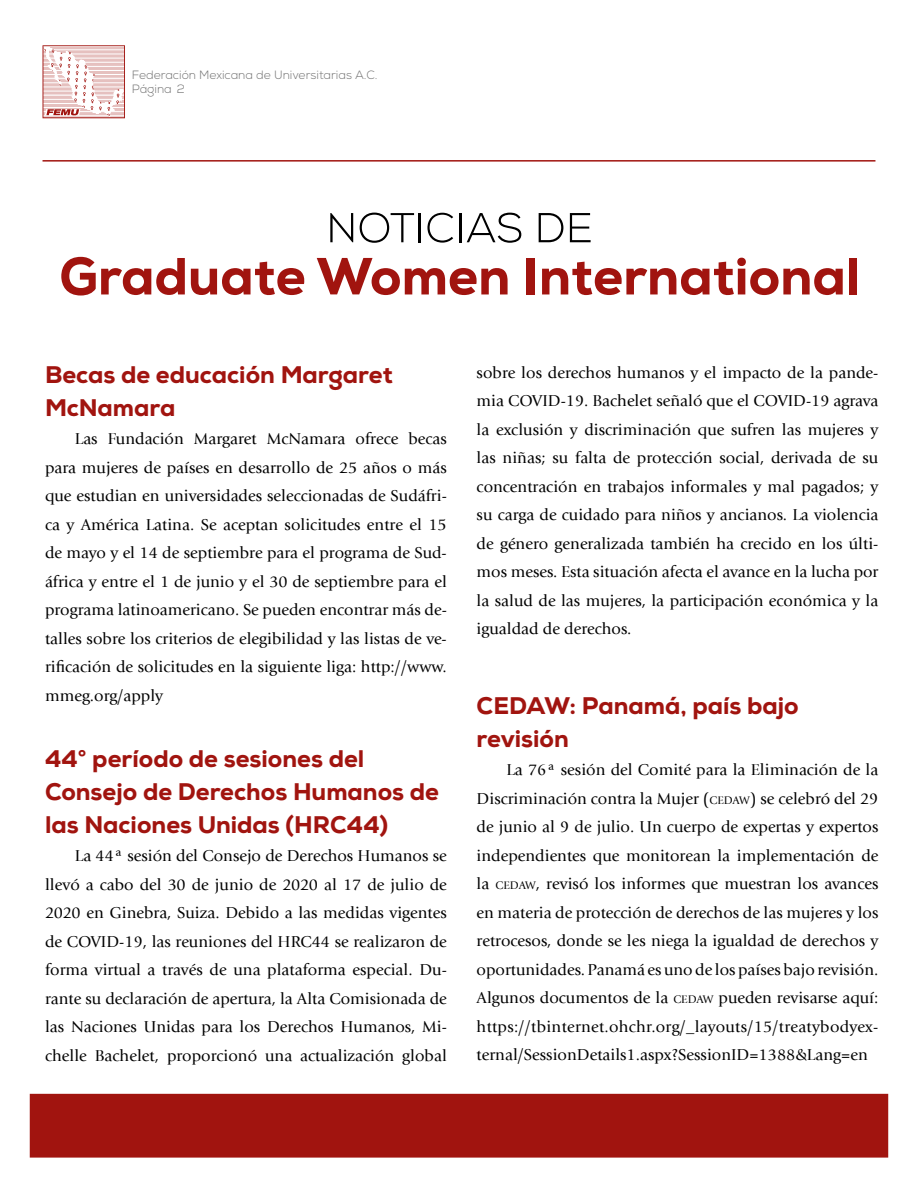
<style>
.page{position:relative;width:918px;height:1188px;background:#fff}
.page>*{position:absolute;margin:0;border:0;box-sizing:border-box;transform-origin:0 0}
.t1{font:800 24px/33px "Nexa";color:#a1140f}
.t2{font:16.5px/28.5px "Giovanni LT";color:#000;text-align:justify}
.t3{font:300 12px/14.4px "Nexa";color:#707070}
.s1{font-size:11.55px}
</style>
<div class="page">
<svg style="left:43px;top:45px;width:82px;height:73px"></svg>
<hr style="left:43px;top:160px;width:832px;height:2px;background:#a1140f">
<div style="left:30px;top:1094px;width:858px;height:64px;background:#a1140f"></div>
<svg style="left:330px;top:213px;width:23px;height:29px"></svg>
<svg style="left:360px;top:213px;width:54px;height:30px"></svg>
<hr style="left:419px;top:213px;width:2px;height:29px;background:#000">
<svg style="left:427px;top:213px;width:26px;height:30px"></svg>
<hr style="left:459px;top:213px;width:2px;height:29px;background:#000">
<svg style="left:467px;top:213px;width:54px;height:30px"></svg>
<svg style="left:539px;top:213px;width:25px;height:29px"></svg>
<svg style="left:570px;top:213px;width:21px;height:29px"></svg>
<svg style="left:61px;top:257px;width:124px;height:39px"></svg>
<svg style="left:191px;top:262px;width:114px;height:33px"></svg>
<svg style="left:317px;top:258px;width:191px;height:37px"></svg>
<div style="left:527px;top:258px;width:8px;height:36px;background:#a1140f"></div>
<svg style="left:542px;top:257px;width:301px;height:38px"></svg>
<div style="left:849px;top:258px;width:8px;height:36px;background:#a1140f"></div>
<p class="t3" style="left:132px;top:68px;width:247px">Federación Mexicana de Universitarias A.C.<br>Página 2</p>
<h1 class="t1" style="left:45px;top:358px;width:349px">Becas de educación Margaret<br>McNamara</h1>
<p class="t2" style="left:45px;top:425px;width:403px;text-indent:30px">Las Fundación Margaret McNamara ofrece becas para mujeres de países en desarrollo de 25 años o más que estudian en universidades seleccionadas de Sudáfri&shy;ca y América Latina. Se aceptan solicitudes entre el 15 de mayo y el 14 de septiembre para el programa de Sud&shy;áfrica y entre el 1 de junio y el 30 de septiembre para el programa latinoamericano. Se pueden encontrar más de&shy;talles sobre los criterios de elegibilidad y las listas de ve&shy;rificación de solicitudes en la siguiente liga: http://www. mmeg.org/apply</p>
<h1 class="t1" style="left:45px;top:742px;width:396px">44° período de sesiones del<br>Consejo de Derechos Humanos de las Naciones Unidas (HRC44)</h1>
<p class="t2" style="left:45px;top:842px;width:403px;text-indent:30px">La 44ª sesión del Consejo de Derechos Humanos se llevó a cabo del 30 de junio de 2020 al 17 de julio de 2020 en Ginebra, Suiza. Debido a las medidas vigentes de COVID-19, las reuniones del HRC44 se realizaron de forma virtual a través de una plataforma especial. Du&shy;rante su declaración de apertura, la Alta Comisionada de las Naciones Unidas para los Derechos Humanos, Mi&shy;chelle Bachelet, proporcionó una actualización global</p>
<p class="t2" style="left:477px;top:358px;width:403px">sobre los derechos humanos y el impacto de la pande&shy;mia COVID-19. Bachelet señaló que el COVID-19 agrava la exclusión y discriminación que sufren las mujeres y las niñas; su falta de protección social, derivada de su concentración en trabajos informales y mal pagados; y su carga de cuidado para niños y ancianos. La violencia de género generalizada también ha crecido en los últi&shy;mos meses. Esta situación afecta el avance en la lucha por la salud de las mujeres, la participación económica y la igualdad de derechos.</p>
<h1 class="t1" style="left:477px;top:689px;width:324px">CEDAW: Panamá, país bajo revisión</h1>
<p class="t2" style="left:477px;top:756px;width:403px;text-indent:30px">La 76ª sesión del Comité para la Eliminación de la Discriminación contra la Mujer (<span class="s1">CEDAW</span>) se celebró del 29 de junio al 9 de julio. Un cuerpo de expertas y expertos independientes que monitorean la implementación de la <span class="s1">CEDAW</span>, revisó los informes que muestran los avances en materia de protección de derechos de las mujeres y los retrocesos, donde se les niega la igualdad de derechos y oportunidades. Panamá es uno de los países bajo revisión.<br>Algunos documentos de la <span class="s1">CEDAW</span> pueden revisarse aquí: https://tbinternet.ohchr.org/_layouts/15/treatybodyex&shy;ternal/SessionDetails1.aspx?SessionID=1388&amp;Lang=en</p>
</div>
